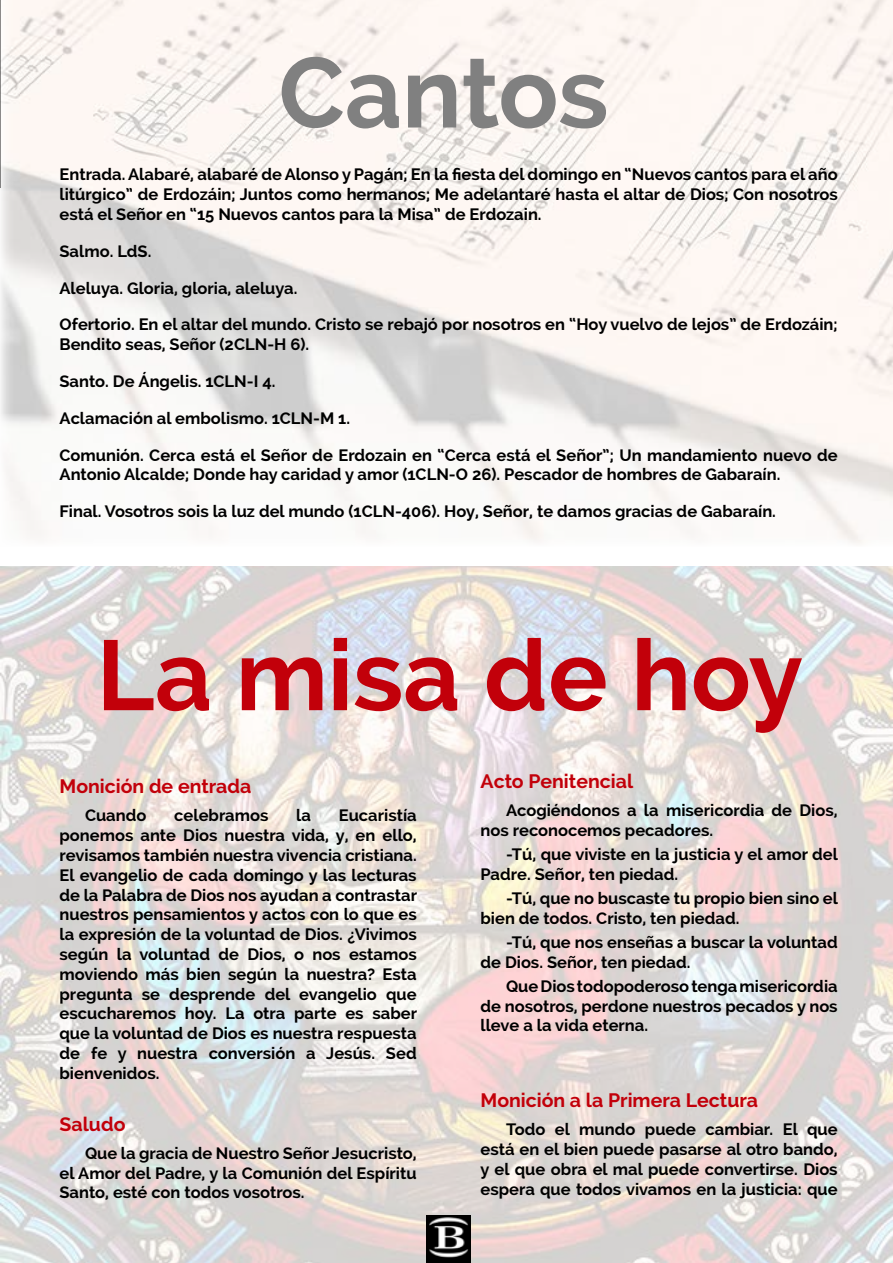
<style>
.page{position:relative;width:893px;height:1263px;background:#fff}
.page>*{position:absolute;margin:0;border:0;box-sizing:border-box;transform-origin:0 0}
.t1{font:700 99px "Raleway";color:#c2000a}
.t2{font:700 99px "Raleway";color:#808080}
.t3{font:700 19.5px "Raleway";color:#c2000a}
.t4{font:700 16.5px/19.8px "Raleway";color:#000}
</style>
<div class="page">
<img style="left:0;top:0;width:893px;height:543px">
<img style="left:0;top:566px;width:893px;height:697px">
<img style="left:427px;top:1216px;width:44px;height:47px">
<h1 class="t2" style="left:279px;top:36px;width:331px">Cantos</h1>
<p class="t4" style="left:60px;top:165px;width:780px;text-align:justify">Entrada. Alabaré, alabaré de Alonso y Pagán; En la fiesta del domingo en “Nuevos cantos para el año litúrgico” de Erdozáin; Juntos como hermanos; Me adelantaré hasta el altar de Dios; Con nosotros está el Señor en “15 Nuevos cantos para la Misa” de Erdozain.</p>
<p class="t4" style="left:60px;top:241px;width:93px">Salmo. LdS.</p>
<p class="t4" style="left:60px;top:278px;width:239px">Aleluya. Gloria, gloria, aleluya.</p>
<p class="t4" style="left:60px;top:315px;width:780px">Ofertorio. En el altar del mundo. Cristo se rebajó por nosotros en “Hoy vuelvo de lejos” de Erdozáin;<br>Bendito seas, Señor (2CLN-H 6).</p>
<p class="t4" style="left:60px;top:371px;width:217px">Santo. De Ángelis. 1CLN-I 4.</p>
<p class="t4" style="left:60px;top:408px;width:292px">Aclamación al embolismo. 1CLN-M 1.</p>
<p class="t4" style="left:60px;top:445px;width:780px">Comunión. Cerca está el Señor de Erdozain en “Cerca está el Señor”; Un mandamiento nuevo de<br>Antonio Alcalde; Donde hay caridad y amor (1CLN-O 26). Pescador de hombres de Gabaraín.</p>
<p class="t4" style="left:60px;top:502px;width:718px">Final. Vosotros sois la luz del mundo (1CLN-406). Hoy, Señor, te damos gracias de Gabaraín.</p>
<h1 class="t1" style="left:97px;top:619px;width:708px">La misa de hoy</h1>
<p class="t3" style="left:60px;top:775px;width:193px">Monición de entrada</p>
<p class="t4" style="left:85px;top:806px;width:63px">Cuando</p>
<p class="t4" style="left:174px;top:806px;width:96px">celebramos</p>
<p class="t4" style="left:296px;top:806px;width:16px">la</p>
<p class="t4" style="left:60px;top:806px;width:359px;text-align:justify;text-indent:279px">Eucaristía ponemos ante Dios nuestra vida, y, en ello, revisamos también nuestra vivencia cristiana.<br>El evangelio de cada domingo y las lecturas de la Palabra de Dios nos ayudan a contrastar nuestros pensamientos y actos con lo que es la expresión de la voluntad de Dios. ¿Vivimos según la voluntad de Dios, o nos estamos moviendo más bien según la nuestra? Esta pregunta se desprende del evangelio que escucharemos hoy. La otra parte es saber que la voluntad de Dios es nuestra respuesta de fe y nuestra conversión a Jesús. Sed bienvenidos.</p>
<p class="t3" style="left:60px;top:1112px;width:67px">Saludo</p>
<p class="t4" style="left:60px;top:1143px;width:359px;text-align:justify;text-indent:26px">Que la gracia de Nuestro Señor Jesucristo, el Amor del Padre, y la Comunión del Espíritu Santo, esté con todos vosotros.</p>
<p class="t3" style="left:480px;top:770px;width:154px">Acto Penitencial</p>
<p class="t4" style="left:480px;top:801px;width:359px;text-indent:26px">Acogiéndonos a la misericordia de Dios, nos reconocemos pecadores.</p>
<p class="t4" style="left:480px;top:844px;width:359px;text-indent:26px">-Tú, que viviste en la justicia y el amor del<br>Padre. Señor, ten piedad.</p>
<p class="t4" style="left:480px;top:888px;width:359px;text-indent:26px">-Tú, que no buscaste tu propio bien sino el bien de todos. Cristo, ten piedad.</p>
<p class="t4" style="left:480px;top:932px;width:359px;text-indent:26px">-Tú, que nos enseñas a buscar la voluntad de Dios. Señor, ten piedad.</p>
<p class="t4" style="left:480px;top:976px;width:359px;text-align:justify;text-indent:26px">Que Dios todopoderoso tenga misericordia de nosotros, perdone nuestros pecados y nos lleve a la vida eterna.</p>
<p class="t3" style="left:480px;top:1089px;width:279px">Monición a la Primera Lectura</p>
<p class="t4" style="left:480px;top:1120px;width:359px;text-align:justify;text-indent:26px">Todo el mundo puede cambiar. El que está en el bien puede pasarse al otro bando, y el que obra el mal puede convertirse. Dios espera que todos vivamos en la justicia: que</p>
</div>
